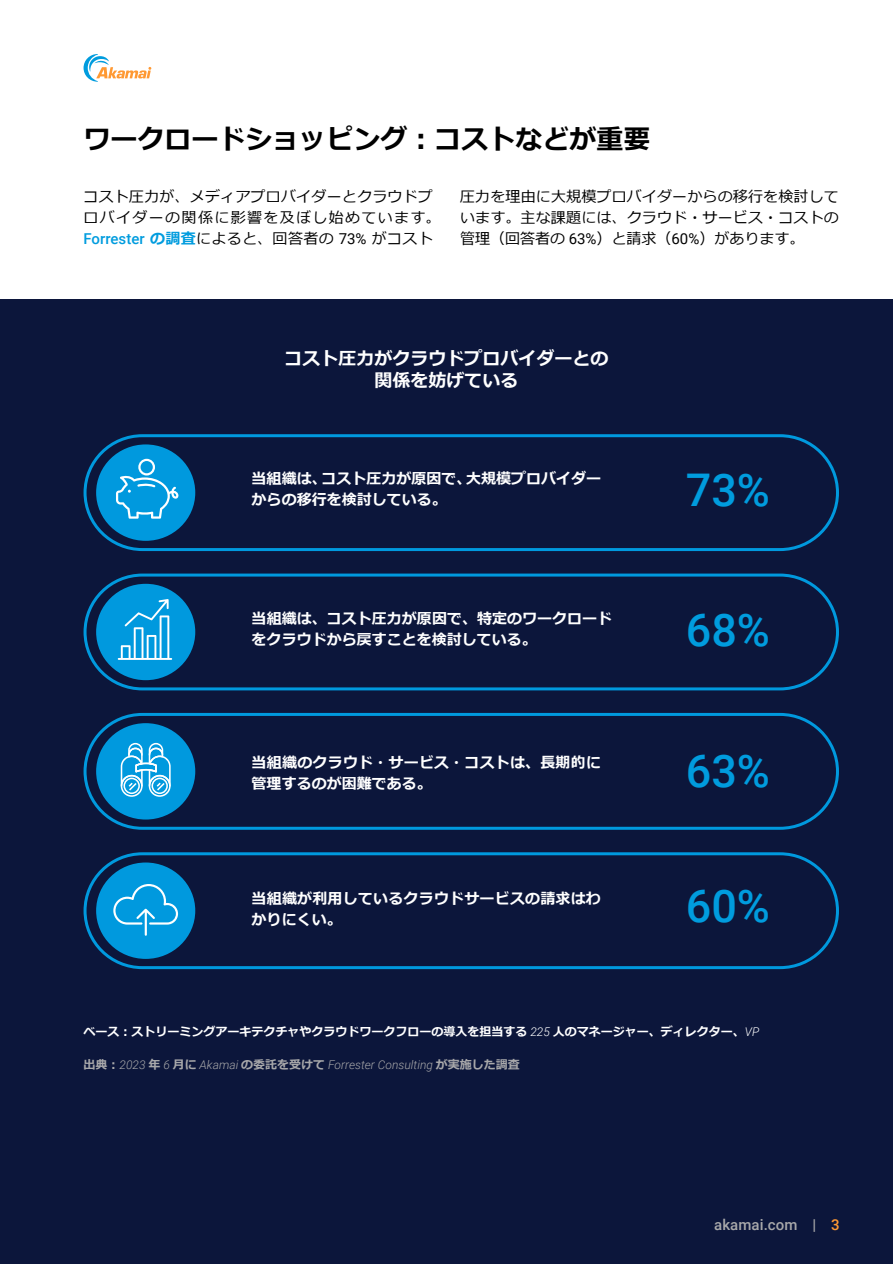
<style>
.page{position:relative;width:893px;height:1264px;background:#fff}
.page>*{position:absolute;margin:0;border:0;box-sizing:border-box;transform-origin:0 0}
.Body_Text{font:500 45px "Roboto";color:#009cde}
.Heading_3{font:700 27px "Meiryo";color:#000}
.Body_Text-2{font:700 18px/22.5px "Meiryo";color:#fff;text-align:center}
.Body_Text-3{font:15px/21px "Meiryo";letter-spacing:.015em;color:#000}
.Body_Text-4{font:700 15px/21px "Meiryo";color:#fff}
.t1{font:500 15px "Roboto";letter-spacing:.01em;color:#a8a8aa}
.Body_Text-5{font:700 12px "Meiryo";color:#fff}
.Body_Text-6{font:italic 300 12px "Roboto";color:#a8a8aa}
.s1{font-family:"Roboto"}
.s2{font-family:"Roboto";font-weight:500;color:#009cde}
.s3{font-weight:700;color:#009cde}
.s4{font-family:"Roboto";font-weight:300;font-style:italic}
.s5{font-family:"Meiryo";font-weight:700;font-style:normal}
.s6{color:#f93}
</style>
<div class="page">
<div style="left:0;top:299px;width:893px;height:964px;background:#0c163b"></div>
<svg style="left:83px;top:434px;width:756px;height:117px"></svg>
<svg style="left:83px;top:573px;width:756px;height:118px"></svg>
<svg style="left:83px;top:712px;width:756px;height:118px"></svg>
<svg style="left:83px;top:852px;width:756px;height:118px"></svg>
<svg style="left:121px;top:742px;width:50px;height:54px;background:#4fb8e8"></svg>
<svg style="left:113px;top:883px;width:65px;height:52px;background:#22a6e2"></svg>
<svg style="left:116px;top:458px;width:63px;height:60px;background:#26a8e2"></svg>
<svg style="left:118px;top:599px;width:54px;height:60px;background:#34ade4"></svg>
<svg style="left:84px;top:54px;width:67px;height:28px"></svg>
<p class="Heading_3" style="left:84px;top:120px;width:569px">ワークロードショッピング：コストなどが重要</p>
<p class="Body_Text-3" style="left:460px;top:187px;width:380px;text-align:justify">圧力を理由に大規模プロバイダーからの移行を検討しています。主な課題には、クラウド・サービス・コストの管理（回答者の <span class="s1">63%</span>）と請求（<span class="s1">60%</span>）があります。</p>
<p class="Body_Text-3" style="left:84px;top:187px;width:359px">コスト圧力が、メディアプロバイダーとクラウドプロバイダーの関係に影響を及ぼし始めています。<br><span class="s2">Forrester</span> <span class="s3">の調査</span>によると、回答者の <span class="s1">73%</span> がコスト</p>
<p class="Body_Text-2" style="left:284px;top:347px;width:325px">コスト圧力がクラウドプロバイダーとの関係を妨げている</p>
<p class="Body_Text-4" style="left:252px;top:469px;width:351px">当組織は、コスト圧力が原因で、大規模プロバイダーからの移行を検討している。</p>
<p class="Body_Text" style="left:686px;top:458px;width:86px">73%</p>
<p class="Body_Text-4" style="left:252px;top:608px;width:362px">当組織は、コスト圧力が原因で、特定のワークロードをクラウドから戻すことを検討している。</p>
<p class="Body_Text" style="left:686px;top:598px;width:86px">68%</p>
<p class="Body_Text-4" style="left:252px;top:752px;width:351px">当組織のクラウド・サービス・コストは、長期的に管理するのが困難である。</p>
<p class="Body_Text" style="left:686px;top:739px;width:86px">63%</p>
<p class="Body_Text-4" style="left:252px;top:888px;width:351px">当組織が利用しているクラウドサービスの請求はわかりにくい。</p>
<p class="Body_Text" style="left:686px;top:874px;width:86px">60%</p>
<p class="Body_Text-5" style="left:84px;top:1023px;width:677px">ベース：ストリーミングアーキテクチャやクラウドワークフローの導入を担当する <span class="s4">225</span> 人のマネージャー、ディレクター、<span class="s4">VP</span></p>
<p class="Body_Text-6" style="left:84px;top:1056px;width:438px"><span class="s5">出典：</span>2023 <span class="s5">年</span> 6 <span class="s5">月に</span> Akamai <span class="s5">の委託を受けて</span> Forrester Consulting <span class="s5">が実施した調査</span></p>
<p class="t1" style="left:714px;top:1214px;width:127px">akamai.com | <span class="s6">3</span></p>
</div>
